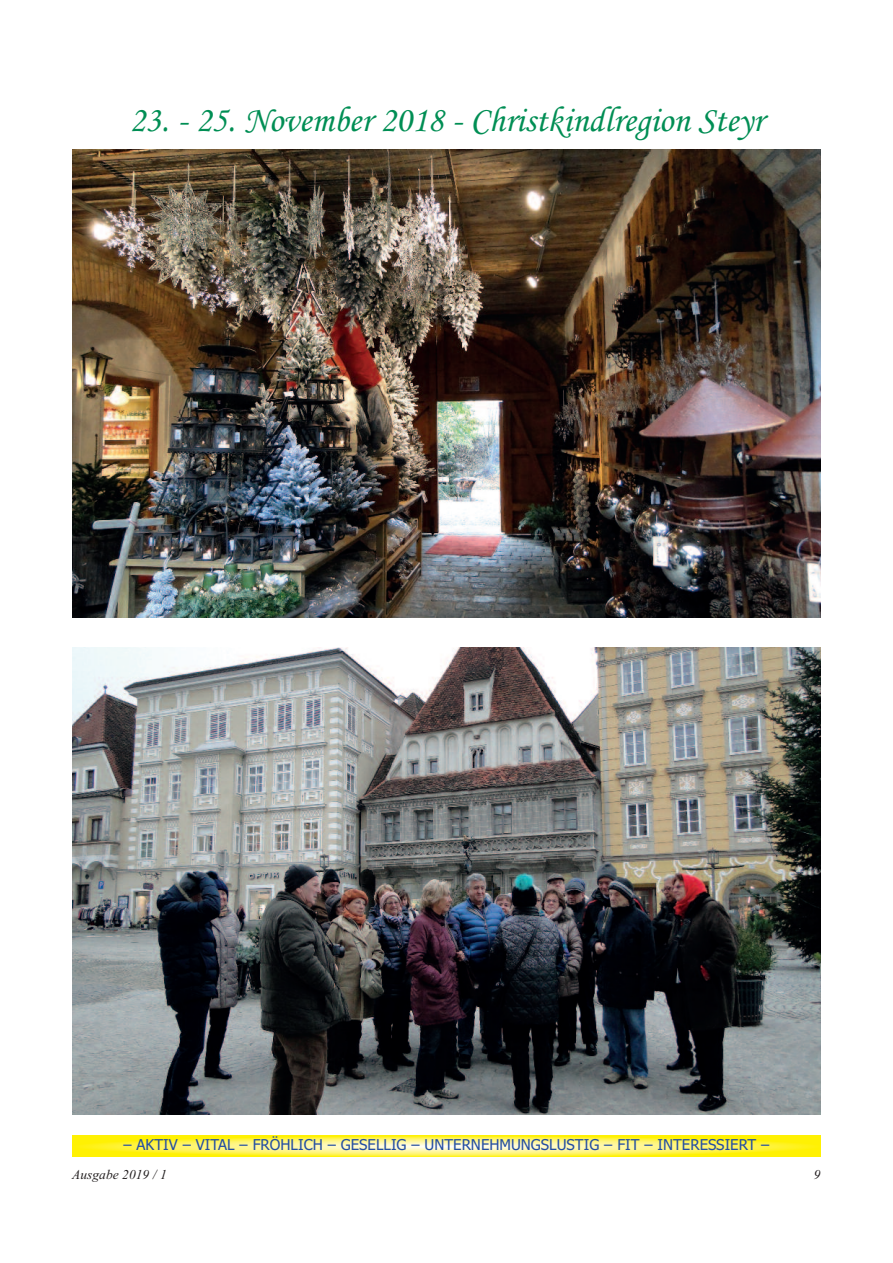
<style>
.page{position:relative;width:893px;height:1263px;background:#fff}
.page>*{position:absolute;margin:0;border:0;box-sizing:border-box;transform-origin:0 0}
.t1{font:36px "Monotype Corsiva";color:#008e54}
.t2{font:15px "Tahoma";color:#244ea1}
.t3{font:italic 13.5px "Times New Roman";color:#231f20}
</style>
<div class="page">
<svg style="left:72px;top:1135px;width:749px;height:22px;background:#fff452"></svg>
<img style="left:72px;top:150px;width:749px;height:467px">
<img style="left:72px;top:647px;width:749px;height:468px">
<h1 class="t1" style="left:129px;top:98px;width:636px">23. - 25. November 2018 - Christkindlregion Steyr</h1>
<p class="t2" style="left:124px;top:1136px;width:647px">– AKTIV – VITAL – FRÖHLICH – GESELLIG – UNTERNEHMUNGSLUSTIG – FIT – INTERESSIERT –</p>
<p class="t3" style="left:72px;top:1166px;width:96px">Ausgabe 2019 / 1</p>
<p class="t3" style="left:814px;top:1166px;width:8px">9</p>
</div>
